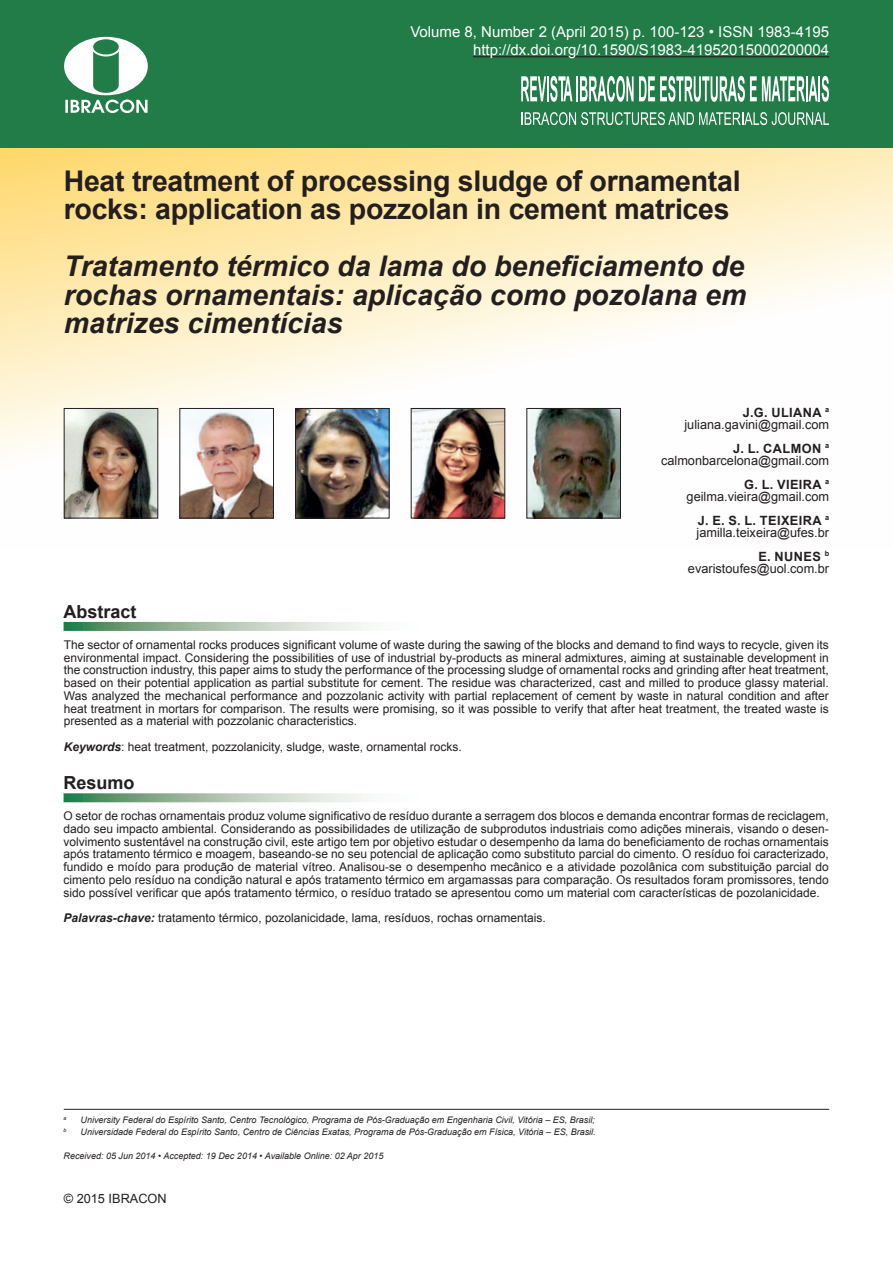
<style>
.page{position:relative;width:893px;height:1263px;background:#fff}
.page>*{position:absolute;margin:0;border:0;box-sizing:border-box;transform-origin:0 0}
.t1{font:italic 700 28.5px/28.5px "Arial";color:#231f20;text-align:justify}
.t2{font:700 28.5px/28.5px "Arial";letter-spacing:-.01em;color:#231f20}
.t3{font:700 18px "Arial";color:#231f20}
.t4{font:15px/18px "Arial";color:#fff;text-align:right}
.t5{font:12.75px/12px "Arial";color:#231f20;text-align:right}
.t6{font:12px/12.8px "Arial";color:#231f20;text-align:justify}
.t7{font:italic 9px "Arial";color:#231f20}
.t8{font:italic 5.25px "Arial";color:#231f20}
.s1{font-weight:700}
.s2{font-weight:700;font-style:italic}
</style>
<div class="page">
<svg style="left:0;top:148px;width:893px;height:371px"></svg>
<div style="left:0;top:0;width:893px;height:148px;background:#217c47"></div>
<hr style="left:473px;top:56px;width:356px;height:1px;background:#231f20">
<svg style="left:64px;top:37px;width:84px;height:76px"></svg>
<svg style="left:521px;top:76px;width:51px;height:26px"></svg>
<hr style="left:576px;top:76px;width:2px;height:25px;background:#fff">
<svg style="left:580px;top:76px;width:249px;height:26px"></svg>
<svg style="left:521px;top:112px;width:308px;height:13px"></svg>
<hr style="left:64px;top:1109px;width:765px;height:1px;background:#231f20">
<svg style="left:64px;top:622px;width:299px;height:9px"></svg>
<svg style="left:64px;top:793px;width:299px;height:9px"></svg>
<img style="left:297px;top:410px;width:90px;height:106px">
<div style="left:295px;top:408px;width:94px;height:110px;border:1px solid #231f20"></div>
<img style="left:66px;top:410px;width:90px;height:106px">
<div style="left:64px;top:408px;width:94px;height:110px;border:1px solid #231f20"></div>
<img style="left:413px;top:410px;width:90px;height:106px">
<div style="left:411px;top:408px;width:94px;height:110px;border:1px solid #231f20"></div>
<img style="left:528px;top:410px;width:91px;height:106px">
<div style="left:526px;top:408px;width:95px;height:110px;border:1px solid #231f20"></div>
<img style="left:181px;top:410px;width:91px;height:106px">
<div style="left:179px;top:408px;width:95px;height:110px;border:1px solid #231f20"></div>
<p class="t4" style="left:410px;top:23px;width:420px">Volume 8, Number 2 (April 2015) p. 100-123 • ISSN 1983-4195 http://dx.doi.org/10.1590/S1983-41952015000200004</p>
<h1 class="t2" style="left:64px;top:167px;width:678px">Heat treatment of processing sludge of ornamental rocks: application as pozzolan in cement matrices</h1>
<h1 class="t1" style="left:64px;top:253px;width:684px">Tratamento térmico da lama do beneficiamento de rochas ornamentais: aplicação como pozolana em matrizes cimentícias</h1>
<h2 class="t3" style="left:64px;top:599px;width:75px">Abstract</h2>
<p class="t5" style="left:684px;top:406px;width:146px"><span class="s1">J.G. ULIANA</span> <sup>a </sup>juliana.gavini@gmail.com</p>
<p class="t5" style="left:661px;top:442px;width:170px"><span class="s1">J. L. CALMON</span> <sup>a </sup>calmonbarcelona@gmail.com</p>
<p class="t5" style="left:687px;top:478px;width:144px"><span class="s1">G. L. VIEIRA</span> <sup>a </sup>geilma.vieira@gmail.com</p>
<p class="t5" style="left:696px;top:514px;width:134px;text-align:left"><span class="s1">J. E. S. L. TEIXEIRA</span> <sup>a </sup>jamilla.teixeira@ufes.br</p>
<p class="t5" style="left:688px;top:550px;width:143px"><span class="s1">E. NUNES</span> <sup>b </sup>evaristoufes@uol.com.br</p>
<p class="t6" style="left:64px;top:638px;width:767px">The sector of ornamental rocks produces significant volume of waste during the sawing of the blocks and demand to find ways to recycle, given its environmental impact. Considering the possibilities of use of industrial by-products as mineral admixtures, aiming at sustainable development in the construction industry, this paper aims to study the performance of the processing sludge of ornamental rocks and grinding after heat treatment, based on their potential application as partial substitute for cement. The residue was characterized, cast and milled to produce glassy material.<br>Was analyzed the mechanical performance and pozzolanic activity with partial replacement of cement by waste in natural condition and after heat treatment in mortars for comparison. The results were promising, so it was possible to verify that after heat treatment, the treated waste is presented as a material with pozzolanic characteristics.</p>
<p class="t6" style="left:64px;top:740px;width:399px"><span class="s2">Keywords</span>: heat treatment, pozzolanicity, sludge, waste, ornamental rocks.</p>
<h2 class="t3" style="left:64px;top:770px;width:73px">Resumo</h2>
<p class="t6" style="left:64px;top:809px;width:767px">O setor de rochas ornamentais produz volume significativo de resíduo durante a serragem dos blocos e demanda encontrar formas de reciclagem, dado seu impacto ambiental. Considerando as possibilidades de utilização de subprodutos industriais como adições minerais, visando o desen&shy;volvimento sustentável na construção civil, este artigo tem por objetivo estudar o desempenho da lama do beneficiamento de rochas ornamentais após tratamento térmico e moagem, baseando-se no seu potencial de aplicação como substituto parcial do cimento. O resíduo foi caracterizado, fundido e moído para produção de material vítreo. Analisou-se o desempenho mecânico e a atividade pozolânica com substituição parcial do cimento pelo resíduo na condição natural e após tratamento térmico em argamassas para comparação. Os resultados foram promissores, tendo sido possível verificar que após tratamento térmico, o resíduo tratado se apresentou como um material com características de pozolanicidade.</p>
<p class="t6" style="left:64px;top:911px;width:484px"><span class="s2">Palavras-chave:</span> tratamento térmico, pozolanicidade, lama, resíduos, rochas ornamentais.</p>
<p class="t8" style="left:64px;top:1115px;width:4px">a</p>
<p class="t7" style="left:81px;top:1114px;width:516px">University Federal do Espírito Santo, Centro Tecnológico, Programa de Pós-Graduação em Engenharia Civil, Vitória – ES, Brasil;</p>
<p class="t8" style="left:64px;top:1127px;width:4px">b</p>
<p class="t7" style="left:81px;top:1126px;width:517px">Universidade Federal do Espírito Santo, Centro de Ciências Exatas, Programa de Pós-Graduação em Física, Vitória – ES, Brasil.</p>
<p class="t7" style="left:64px;top:1150px;width:321px">Received: 05 Jun 2014 • Accepted: 19 Dec 2014 • Available Online: 02 Apr 2015</p>
<p class="t5" style="left:64px;top:1192px;width:104px">© 2015 IBRACON</p>
</div>
